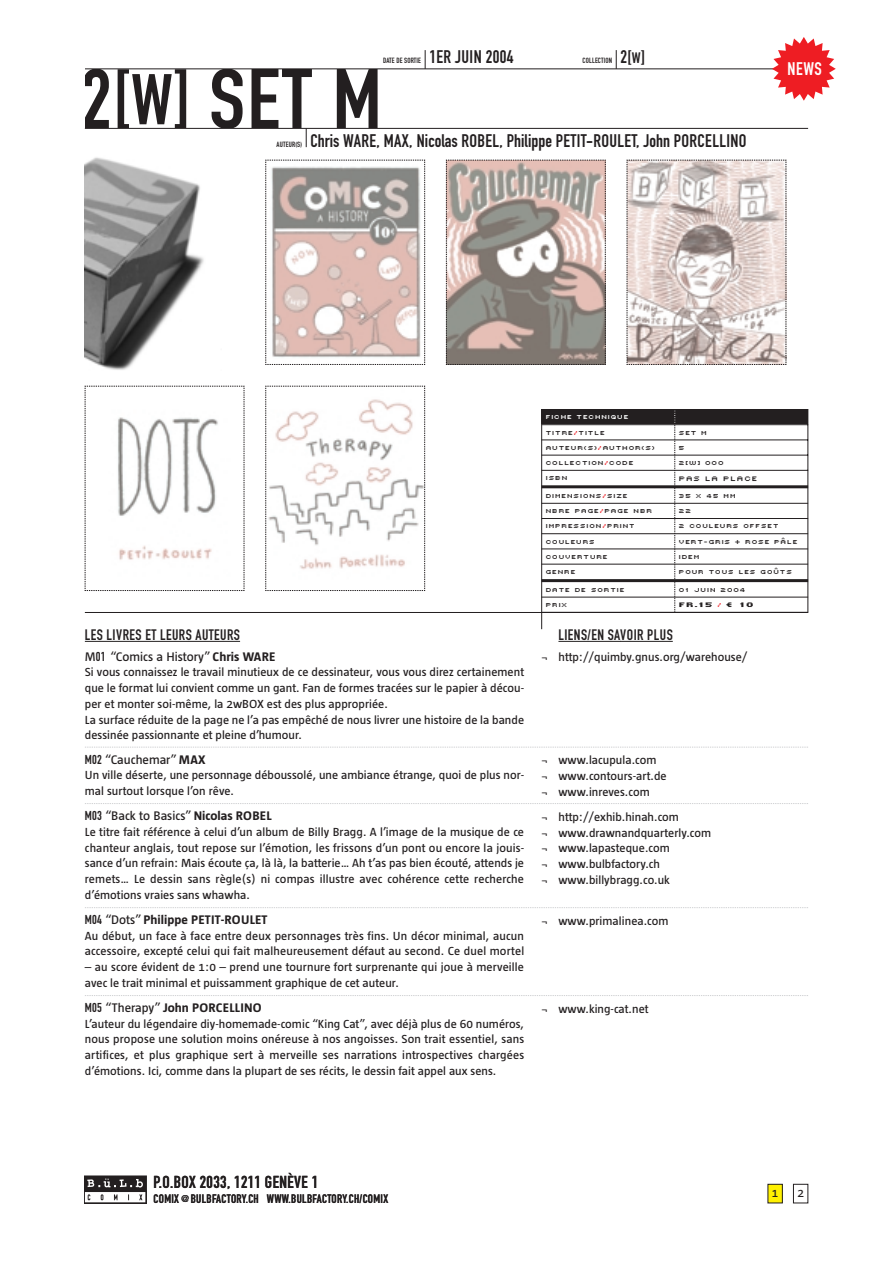
<style>
.page{position:relative;width:893px;height:1263px;background:#fff}
.page>*{position:absolute;margin:0;border:0;box-sizing:border-box;transform-origin:0 0}
.t1{font:83.55px "DIN Engschrift";color:#231f20}
.t2{font:18px "DIN Engschrift";letter-spacing:.02em;color:#231f20}
.t3{font:18px "DIN Engschrift";color:#fff}
.t4{font:17.1px "DIN Engschrift";letter-spacing:.025em;color:#231f20}
.t5{font:15px "DIN Engschrift";letter-spacing:.03em;color:#231f20}
.t6{font:12.75px "Tazzer Text";color:#231f20}
.t7{font:700 12.75px "Tazzer Text";letter-spacing:.02em;color:#231f20}
.t8{font:12.15px "DIN Engschrift";letter-spacing:.025em;color:#231f20}
.t9{font:12px/15.8px "Tazzer Text";letter-spacing:.005em;color:#231f20}
.t10{font:9px "Mini 7";letter-spacing:.03em;color:#231f20;scale:1.12 1}
.t11{font:700 9px "Mini 7";color:#231f20;scale:1.12 1}
.t12{font:7.95px "Mini 7";letter-spacing:.03em;color:#231f20;scale:1.12 1}
.t13{font:7.95px/15.6px "Mini 7";letter-spacing:.03em;color:#fff;scale:1.12 1}
.t14{font:7.5px "DIN Engschrift";letter-spacing:.02em;color:#231f20}
.s1{font-size:15px}
.s2{font-size:72.9px}
.s3{font-size:70.5px}
.s4{color:#231f20}
.s5{color:#ee1d23}
.s6{font-family:"DIN Engschrift Alternate"}
.s7{font-weight:700}
.s8{font-family:"DIN Engschrift Alternate";font-weight:400}
.s9{font-weight:400}
.s10{font-weight:400;font-size:7.95px;color:#ee1d23}
.s11{font-size:10.5px}
.s12{font-size:9.75px}
</style>
<div class="page">
<hr style="left:85px;top:641px;width:155px;height:1px;background:#231f20">
<hr style="left:558px;top:641px;width:63px;height:1px;background:#231f20">
<hr style="left:620px;top:641px;width:52px;height:1px;background:#231f20">
<hr style="left:85px;top:69px;width:723px;height:1px;background:#231f20">
<svg style="left:85px;top:747px;width:723px;height:1px"></svg>
<svg style="left:85px;top:803px;width:723px;height:1px"></svg>
<svg style="left:85px;top:907px;width:723px;height:1px"></svg>
<svg style="left:85px;top:995px;width:723px;height:1px"></svg>
<svg style="left:425px;top:50px;width:1px;height:19px"></svg>
<svg style="left:616px;top:50px;width:1px;height:19px"></svg>
<img style="left:85px;top:1176px;width:62px;height:27px">
<img style="left:85px;top:157px;width:119px;height:213px">
<div style="left:541px;top:409px;width:133px;height:16px;background:#231f20"></div>
<div style="left:674px;top:409px;width:134px;height:16px;background:#231f20"></div>
<hr style="left:541px;top:409px;width:1px;height:204px;background:#231f20">
<svg style="left:674px;top:410px;width:1px;height:202px"></svg>
<hr style="left:807px;top:409px;width:1px;height:204px;background:#231f20">
<hr style="left:541px;top:424px;width:267px;height:1px;background:#231f20">
<hr style="left:541px;top:440px;width:267px;height:1px;background:#231f20">
<hr style="left:541px;top:455px;width:267px;height:1px;background:#231f20">
<hr style="left:541px;top:470px;width:267px;height:1px;background:#231f20">
<hr style="left:541px;top:485px;width:267px;height:3px;background:#231f20">
<hr style="left:541px;top:503px;width:267px;height:1px;background:#231f20">
<hr style="left:541px;top:518px;width:267px;height:1px;background:#231f20">
<hr style="left:541px;top:533px;width:267px;height:1px;background:#231f20">
<hr style="left:541px;top:549px;width:267px;height:1px;background:#231f20">
<hr style="left:541px;top:564px;width:267px;height:1px;background:#231f20">
<hr style="left:541px;top:579px;width:267px;height:3px;background:#231f20">
<hr style="left:541px;top:597px;width:267px;height:1px;background:#231f20">
<hr style="left:85px;top:612px;width:723px;height:1px;background:#231f20">
<div style="left:767px;top:1184px;width:15px;height:19px;background:#fff101"></div>
<div style="left:793px;top:1184px;width:15px;height:19px;border:1px solid #231f20"></div>
<svg style="left:541px;top:613px;width:1px;height:16px"></svg>
<hr style="left:85px;top:128px;width:723px;height:1px;background:#231f20">
<svg style="left:306px;top:128px;width:1px;height:19px"></svg>
<svg style="left:265px;top:160px;width:160px;height:205px;background:#c6b6b2"></svg>
<svg style="left:85px;top:386px;width:160px;height:205px"></svg>
<svg style="left:265px;top:386px;width:160px;height:205px"></svg>
<svg style="left:446px;top:160px;width:160px;height:205px;background:#a99d96"></svg>
<svg style="left:626px;top:160px;width:160px;height:205px;background:#d8cdca"></svg>
<svg style="left:772px;top:37px;width:63px;height:64px"></svg>
<p class="t14" style="left:383px;top:58px;width:39px">DATE DE SORTIE</p>
<h2 class="t2" style="left:429px;top:50px;width:86px">1ER JUIN 2004</h2>
<p class="t14" style="left:582px;top:58px;width:31px">COLLECTION</p>
<h2 class="t2" style="left:620px;top:50px;width:26px">2[<span class="s1">W</span>]</h2>
<h1 class="t1" style="left:81px;top:69px;width:303px">2<span class="s2">[</span><span class="s3">W</span><span class="s2">]</span> SET M</h1>
<p class="t14" style="left:277px;top:142px;width:27px">AUTEUR(S)</p>
<h2 class="t2" style="left:310px;top:134px;width:437px">Chris WARE, MAX, Nicolas ROBEL, Philippe PETIT-ROULET, John PORCELLINO</h2>
<h2 class="t3" style="left:787px;top:62px;width:36px">NEWS</h2>
<p class="t13" style="left:545px;top:409px;width:76px">fiche technique<br><span class="s4">TITRE</span><span class="s5">/</span><span class="s4">TITLE</span></p>
<p class="t12" style="left:678px;top:427px;width:27px">SET M</p>
<p class="t5" style="left:85px;top:629px;width:157px">LES LIVRES ET LEURS AUTEURS</p>
<p class="t6" style="left:85px;top:652px;width:192px">M<span class="s6">01</span> “Comics a History” <span class="s7">Chris WARE</span></p>
<p class="t9" style="left:85px;top:666px;width:440px">Si vous connaissez le travail minutieux de ce dessinateur, vous vous direz certainement que le format lui convient comme un gant. Fan de formes tracées sur le papier à décou&shy;per et monter soi-même, la 2wBOX est des plus appropriée.<br>La surface réduite de la page ne l’a pas empêché de nous livrer une histoire de la bande dessinée passionnante et pleine d’humour.</p>
<p class="t6" style="left:85px;top:755px;width:122px"><span class="s6">M02</span> “Cauchemar” <span class="s7">MAX</span></p>
<p class="t9" style="left:85px;top:769px;width:441px">Un ville déserte, une personnage déboussolé, une ambiance étrange, quoi de plus nor&shy;mal surtout lorsque l’on rêve.</p>
<p class="t6" style="left:85px;top:811px;width:188px"><span class="s6">M03</span> “Back to Basics” <span class="s7">Nicolas ROBEL</span></p>
<p class="t9" style="left:85px;top:825px;width:441px;text-align:justify">Le titre fait référence à celui d’un album de Billy Bragg. A l’image de la musique de ce chanteur anglais, tout repose sur l’émotion, les frissons d’un pont ou encore la jouis&shy;sance d’un refrain: Mais écoute ça, là là, la batterie… Ah t’as pas bien écouté, attends je remets… Le dessin sans règle(s) ni compas illustre avec cohérence cette recherche d’émotions vraies sans whawha.</p>
<p class="t7" style="left:85px;top:915px;width:184px"><span class="s8">M04</span> <span class="s9">“Dots”</span> Philippe PETIT-ROULET</p>
<p class="t9" style="left:85px;top:929px;width:441px">Au début, un face à face entre deux personnages très fins. Un décor minimal, aucun accessoire, excepté celui qui fait malheureusement défaut au second. Ce duel mortel</p>
<p class="t9" style="left:85px;top:960px;width:440px">– au score évident de 1:0 – prend une tournure fort surprenante qui joue à merveille avec le trait minimal et puissamment graphique de cet auteur.</p>
<p class="t7" style="left:85px;top:1003px;width:178px"><span class="s8">M05</span> <span class="s9">“Therapy”</span> John PORCELLINO</p>
<p class="t9" style="left:85px;top:1017px;width:441px;text-align:justify">L’auteur du légendaire diy-homemade-comic “King Cat”, avec déjà plus de 60 numéros, nous propose une solution moins onéreuse à nos angoisses. Son trait essentiel, sans artifices, et plus graphique sert à merveille ses narrations introspectives chargées d’émotions. Ici, comme dans la plupart de ses récits, le dessin fait appel aux sens.</p>
<p class="t12" style="left:545px;top:443px;width:99px">AUTEUR(S)<span class="s5">/</span>AUTHOR(S)</p>
<p class="t12" style="left:678px;top:443px;width:7px">5</p>
<p class="t12" style="left:545px;top:458px;width:80px">COLLECTION<span class="s5">/</span>CODE</p>
<p class="t12" style="left:678px;top:458px;width:42px">2[W] 000</p>
<p class="t12" style="left:545px;top:473px;width:21px">ISBN</p>
<p class="t10" style="left:678px;top:472px;width:72px">PAS LA PLACE</p>
<p class="t12" style="left:545px;top:491px;width:75px">DIMENSIONS<span class="s5">/</span>SIZE</p>
<p class="t12" style="left:678px;top:491px;width:53px">35 X 45 MM</p>
<p class="t12" style="left:545px;top:506px;width:97px">NBRE PAGE<span class="s5">/</span>PAGE NBR</p>
<p class="t12" style="left:678px;top:506px;width:13px">22</p>
<p class="t12" style="left:545px;top:521px;width:82px">IMPRESSION<span class="s5">/</span>PRINT</p>
<p class="t12" style="left:678px;top:521px;width:91px">2 COULEURS OFFSET</p>
<p class="t12" style="left:545px;top:536px;width:46px">COULEURS</p>
<p class="t12" style="left:678px;top:536px;width:108px">VERT-GRIS + ROSE PÂLE</p>
<p class="t12" style="left:545px;top:552px;width:57px">COUVERTURE</p>
<p class="t12" style="left:678px;top:552px;width:20px">IDEM</p>
<p class="t12" style="left:545px;top:567px;width:28px">GENRE</p>
<p class="t12" style="left:678px;top:567px;width:103px">POUR TOUS LES GOÛTS</p>
<p class="t12" style="left:545px;top:584px;width:72px">DATE DE SORTIE</p>
<p class="t12" style="left:678px;top:584px;width:62px">01 JUIN 2004</p>
<p class="t12" style="left:545px;top:600px;width:21px">PRIX</p>
<p class="t11" style="left:678px;top:599px;width:69px">FR.15 <span class="s10">/</span> ¤ 10</p>
<p class="t5" style="left:558px;top:629px;width:116px">LIENS/EN SAVOIR PLUS</p>
<p class="t9" style="left:541px;top:650px;width:207px"><span class="s11">¬</span> http://quimby.gnus.org/warehouse/</p>
<p class="t9" style="left:541px;top:754px;width:127px"><span class="s11">¬</span> www.lacupula.com<br><span class="s11">¬</span> www.contours-art.de <span class="s11">¬</span> www.inreves.com</p>
<p class="t9" style="left:541px;top:810px;width:171px"><span class="s11">¬</span> http://exhib.hinah.com<br><span class="s11">¬</span> www.drawnandquarterly.com <span class="s11">¬</span> www.lapasteque.com<br><span class="s11">¬</span> www.bulbfactory.ch<br><span class="s11">¬</span> www.billybragg.co.uk</p>
<p class="t9" style="left:541px;top:914px;width:129px"><span class="s11">¬</span> www.primalinea.com</p>
<p class="t9" style="left:541px;top:1002px;width:109px"><span class="s11">¬</span> www.king-cat.net</p>
<h3 class="t4" style="left:154px;top:1176px;width:166px">P.O.BOX 2033, 1211 GENÈVE 1</h3>
<p class="t8" style="left:154px;top:1194px;width:236px">COMIX <span class="s12">@</span> BULBFACTORY.CH WWW.BULBFACTORY.CH/COMIX</p>
<p class="t9" style="left:771px;top:1186px;width:8px">1</p>
<p class="t9" style="left:797px;top:1186px;width:8px">2</p>
</div>
